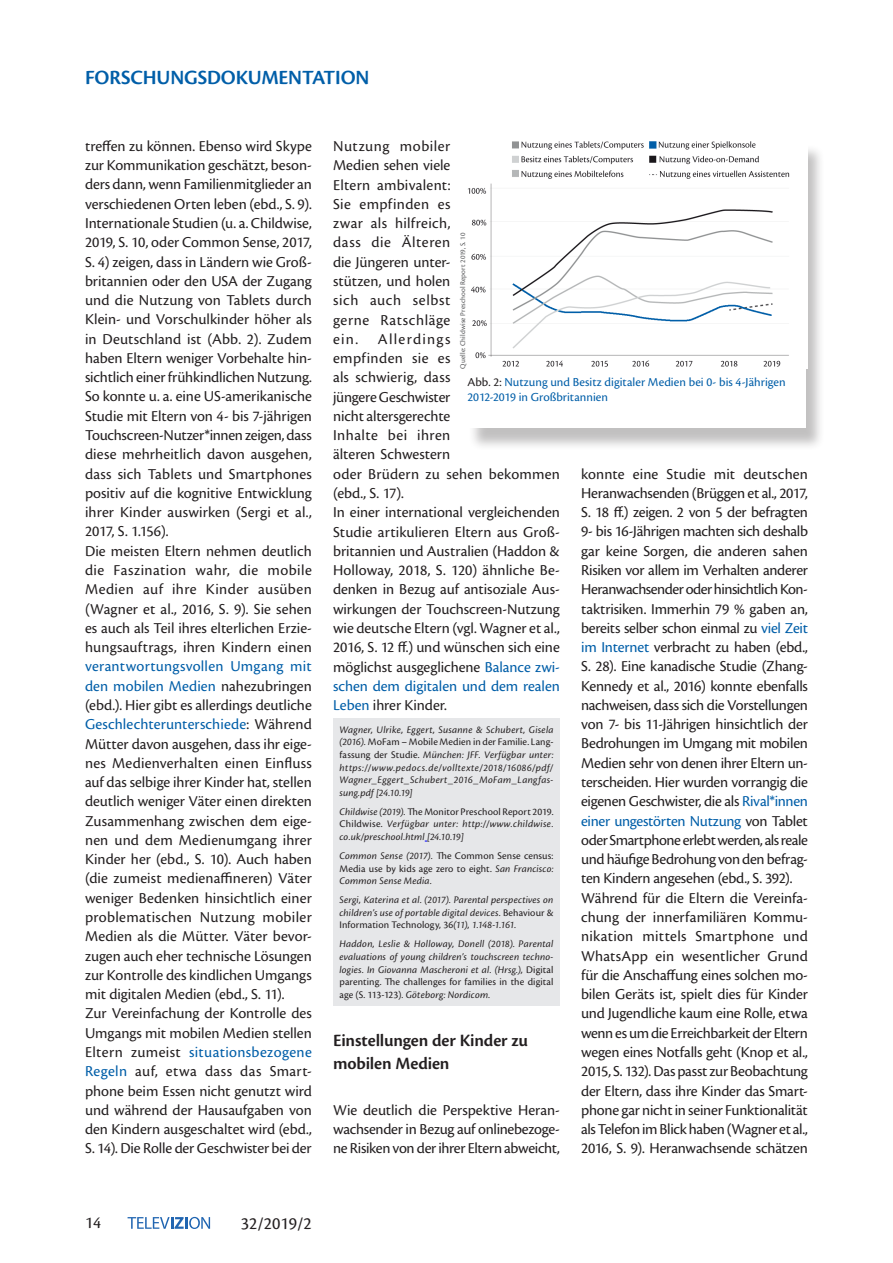
<style>
.page{position:relative;width:893px;height:1263px;background:#fff}
.page>*{position:absolute;margin:0;border:0;box-sizing:border-box;transform-origin:0 0}
.t1{font:600 21px "Cronos Pro";letter-spacing:-.005em;color:#005ea8}
.t2{font:600 18px/22.5px "Cronos Pro";letter-spacing:-.005em;color:#231f20}
.t3{font:18px "Cronos Pro";color:#231f20}
.t4{font:17.25px "Cronos Pro";color:#231f20}
.t5{font:15.75px/19.4px "Cronos Pro";letter-spacing:-.005em;color:#231f20}
.t6{font:12.75px/15.3px "Cronos Pro";letter-spacing:.005em;color:#005ea8}
.t7{font:italic 10.5px/12.6px "Cronos Pro";letter-spacing:.015em;color:#231f20;text-align:justify}
.t8{font:10.5px/12.6px "Cronos Pro";letter-spacing:.01em;color:#231f20;text-align:justify}
.t9{font:7.5px "Cronos Pro";letter-spacing:.015em;color:#57585a}
.s1{color:#005ea8}
.s2{color:#231f20}
.s3{font-style:normal}
.s4{font-style:italic}
</style>
<div class="page">
<svg style="left:128px;top:1217px;width:82px;height:12px"></svg>
<div style="left:468px;top:145px;width:357px;height:306px;background:#231f20;opacity:.28"></div>
<div style="left:467px;top:140px;width:339px;height:288px;background:#fff"></div>
<img style="left:467px;top:141px;width:341px;height:228px">
<div style="left:333px;top:718px;width:227px;height:288px;background:#e6e7e9"></div>
<h1 class="t1" style="left:85px;top:65px;width:286px">FORSCHUNGSDOKUMENTATION</h1>
<p class="t5" style="left:85px;top:136px;width:228px">treffen zu können. Ebenso wird Skype zur Kommunikation geschätzt, beson&shy;ders dann, wenn Familienmitglieder an verschiedenen Orten leben (ebd., S. 9).<br>Internationale Studien (u. a. Childwise, 2019, S. 10, oder Common Sense, 2017, S. 4) zeigen, dass in Ländern wie Groß&shy;britannien oder den USA der Zugang und die Nutzung von Tablets durch Klein- und Vorschulkinder höher als in Deutschland ist (Abb. 2). Zudem haben Eltern weniger Vorbehalte hin&shy;sichtlich einer frühkindlichen Nutzung.<br>So konnte u. a. eine US-amerikanische Studie mit Eltern von 4- bis 7-jährigen Touchscreen-Nutzer*innen zeigen, dass diese mehrheitlich davon ausgehen, dass sich Tablets und Smartphones positiv auf die kognitive Entwicklung ihrer Kinder auswirken (Sergi et al., 2017, S. 1.156).<br>Die meisten Eltern nehmen deutlich die Faszination wahr, die mobile Medien auf ihre Kinder ausüben (Wagner et al., 2016, S. 9). Sie sehen es auch als Teil ihres elterlichen Erzie&shy;hungsauftrags, ihren Kindern einen</p>
<p class="t5" style="left:85px;top:657px;width:228px"><span class="s1">verantwortungsvollen Umgang mit den mobilen Medien</span> nahezubringen (ebd.). Hier gibt es allerdings deutliche <span class="s1">Geschlechterunterschiede</span>: Während Mütter davon ausgehen, dass ihr eige&shy;nes Medienverhalten einen Einfluss auf das selbige ihrer Kinder hat, stellen deutlich weniger Väter einen direkten Zusammenhang zwischen dem eige&shy;nen und dem Medienumgang ihrer Kinder her (ebd., S. 10). Auch haben (die zumeist medienaffineren) Väter weniger Bedenken hinsichtlich einer problematischen Nutzung mobiler Medien als die Mütter. Väter bevor&shy;zugen auch eher technische Lösungen zur Kontrolle des kindlichen Umgangs mit digitalen Medien (ebd., S. 11).<br>Zur Vereinfachung der Kontrolle des Umgangs mit mobilen Medien stellen Eltern zumeist <span class="s1">situationsbezogene Regeln</span> auf, etwa dass das Smart&shy;phone beim Essen nicht genutzt wird und während der Hausaufgaben von den Kindern ausgeschaltet wird (ebd., S. 14). Die Rolle der Geschwister bei der</p>
<p class="t5" style="left:333px;top:136px;width:228px">Nutzung mobiler<br>Medien sehen viele<br>Eltern ambivalent:<br>Sie empfinden es<br>zwar als hilfreich,<br>dass die Älteren<br>die Jüngeren unter-<br>stützen, und holen<br>sich auch selbst<br>gerne Ratschläge<br>ein. Allerdings<br>empfinden sie es<br>als schwierig, dass<br>jüngere Geschwister<br>nicht altersgerechte<br>Inhalte bei ihren<br>älteren Schwestern<br>oder Brüdern zu sehen bekommen (ebd., S. 17).<br>In einer international vergleichenden<br>Studie artikulieren Eltern aus Groß&shy;britannien und Australien (Haddon &amp;<br>Holloway, 2018, S. 120) ähnliche Be&shy;denken in Bezug auf antisoziale Aus&shy;wirkungen der Touchscreen-Nutzung wie deutsche Eltern (vgl. Wagner et al.,<br>2016, S. 12 ff.) und wünschen sich eine möglichst ausgeglichene <span class="s1">Balance zwi&shy;schen dem digitalen und dem realen<br>Leben</span> ihrer Kinder.</p>
<p class="t9" style="left:458px;top:369px;width:137px;rotate:-90deg">Quelle: Childwise Preschool Report 2019, S. 10</p>
<p class="t6" style="left:467px;top:375px;width:320px"><span class="s2">Abb. 2:</span> Nutzung und Besitz digitaler Medien bei 0- bis 4-Jährigen<br>2012-2019 in Großbritannien</p>
<p class="t5" style="left:581px;top:464px;width:228px">konnte eine Studie mit deutschen Heranwachsenden (Brüggen et al., 2017, S. 18 ff.) zeigen. 2 von 5 der befragten 9- bis 16-Jährigen machten sich deshalb gar keine Sorgen, die anderen sahen Risiken vor allem im Verhalten anderer Heranwachsender oder hinsichtlich Kon&shy;taktrisiken. Immerhin 79 % gaben an, bereits selber schon einmal zu <span class="s1">viel Zeit im Internet</span> verbracht zu haben (ebd., S. 28). Eine kanadische Studie (Zhang-Kennedy et al., 2016) konnte ebenfalls nachweisen, dass sich die Vorstellungen von 7- bis 11-Jährigen hinsichtlich der Bedrohungen im Umgang mit mobilen Medien sehr von denen ihrer Eltern un&shy;terscheiden. Hier wurden vorrangig die eigenen Geschwister, die als <span class="s1">Rival*innen einer ungestörten Nutzung</span> von Tablet oder Smartphone erlebt werden, als reale und häufige Bedrohung von den befrag&shy;ten Kindern angesehen (ebd., S. 392).<br>Während für die Eltern die Vereinfa&shy;chung der innerfamiliären Kommu&shy;nikation mittels Smartphone und WhatsApp ein wesentlicher Grund für die Anschaffung eines solchen mo&shy;bilen Geräts ist, spielt dies für Kinder und Jugendliche kaum eine Rolle, etwa wenn es um die Erreichbarkeit der Eltern wegen eines Notfalls geht (Knop et al., 2015, S. 132). Das passt zur Beobachtung der Eltern, dass ihre Kinder das Smart&shy;phone gar nicht in seiner Funktionalität als Telefon im Blick haben (Wagner et al., 2016, S. 9). Heranwachsende schätzen</p>
<p class="t7" style="left:339px;top:723px;width:216px">Wagner, Ulrike, Eggert, Susanne &amp; Schubert, Gisela (2016). <span class="s3">MoFam – Mobile Medien in der Familie. Lang&shy;fassung der Studie.</span> München: JFF. Verfügbar unter: https://www.pedocs.de/volltexte/2018/16086/pdf/ Wagner_Eggert_Schubert_2016_MoFam_Langfas&shy;sung.pdf [24.10.19]</p>
<p class="t7" style="left:339px;top:805px;width:216px">Childwise (2019). <span class="s3">The Monitor Preschool Report 2019.<br>Childwise.</span> Verfügbar unter: http://www.childwise. co.uk/preschool.html [24.10.19]</p>
<p class="t8" style="left:339px;top:849px;width:216px"><span class="s4">Common Sense (2017).</span> The Common Sense census:<br>Media use by kids age zero to eight. <span class="s4">San Francisco:<br>Common Sense Media.</span></p>
<p class="t7" style="left:339px;top:894px;width:216px">Sergi, Katerina et al. (2017). Parental perspectives on children’s use of portable digital devices. <span class="s3">Behaviour &amp; Information Technology, 36</span>(11), 1.148-1.161.</p>
<p class="t7" style="left:339px;top:938px;width:216px">Haddon, Leslie &amp; Holloway, Donell (2018). Parental evaluations of young children’s touchscreen techno&shy;logies. In Giovanna Mascheroni et al. (Hrsg.), <span class="s3">Digital parenting. The challenges for families in the digital age (S. 113-123)</span>. Göteborg: Nordicom.</p>
<p class="t2" style="left:333px;top:1029px;width:196px">Einstellungen der Kinder zu mobilen Medien</p>
<p class="t5" style="left:333px;top:1100px;width:228px;text-align:justify">Wie deutlich die Perspektive Heran&shy;wachsender in Bezug auf onlinebezoge&shy;ne Risiken von der ihrer Eltern abweicht,</p>
<p class="t4" style="left:85px;top:1213px;width:17px">14</p>
<p class="t3" style="left:241px;top:1213px;width:73px">32/2019/2</p>
</div>
